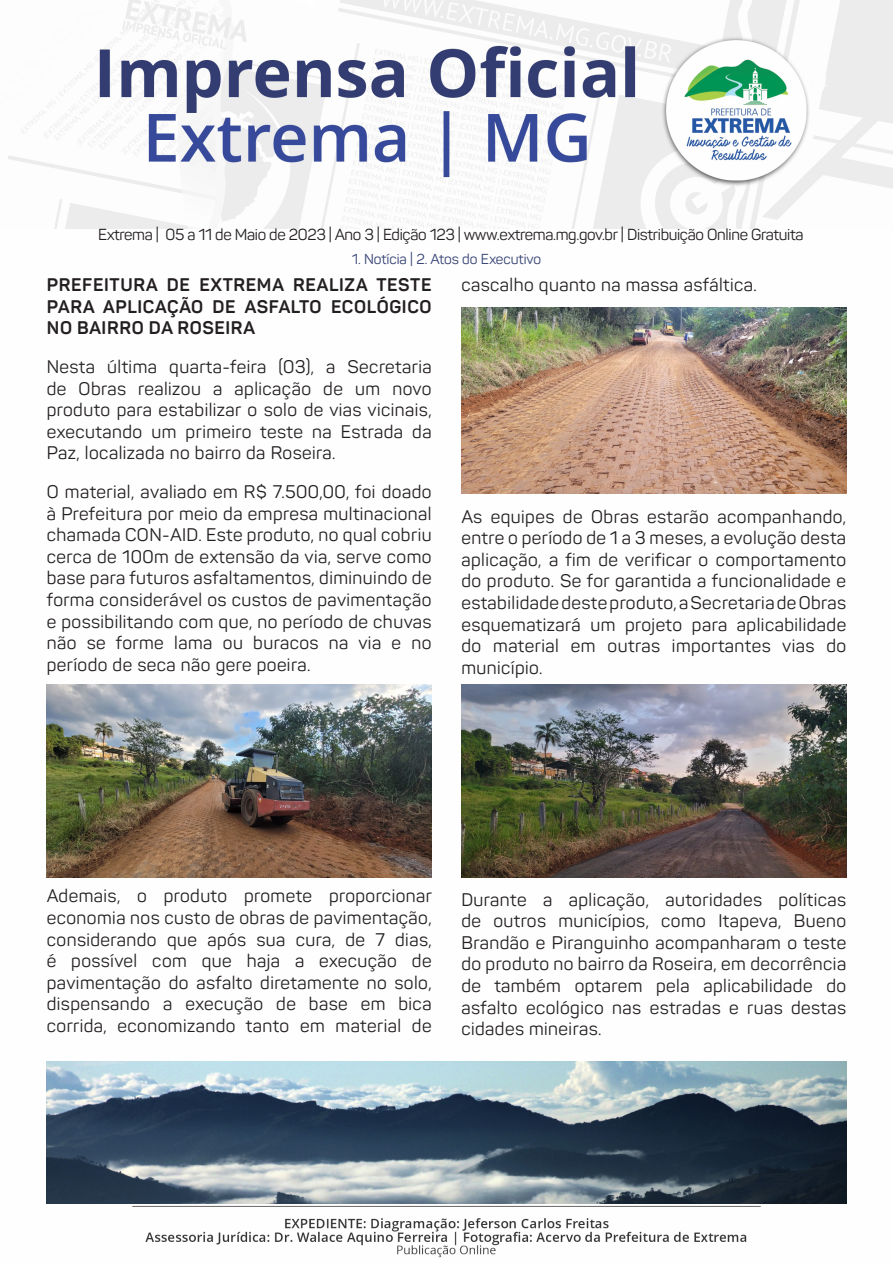
<style>
.page{position:relative;width:893px;height:1263px;background:#fff}
.page>*{position:absolute;margin:0;border:0;box-sizing:border-box;transform-origin:0 0}
.t1{font:18px/21.6px "Panton";letter-spacing:.025em;color:#231f20;text-align:justify}
.t2{font:700 18px/21.6px "Panton";letter-spacing:.035em;color:#231f20;text-align:justify}
.t3{font:15.75px "Panton";letter-spacing:-.02em;color:#231f20}
.t4{font:14.25px "Panton";color:#344174}
</style>
<div class="page">
<img style="left:8px;top:0;width:885px;height:1258px">
<img style="left:47px;top:1061px;width:799px;height:142px">
<img style="left:47px;top:684px;width:385px;height:193px">
<img style="left:461px;top:307px;width:385px;height:186px">
<img style="left:461px;top:684px;width:385px;height:193px">
<p class="t3" style="left:98px;top:225px;width:707px">Extrema | 05 a 11 de Maio de 2023 | Ano 3 | Edição 123 | www.extrema.mg.gov.br | Distribuição Online Gratuita</p>
<p class="t4" style="left:352px;top:250px;width:191px">1. Notícia | 2. Atos do Executivo</p>
<p class="t2" style="left:47px;top:274px;width:386px">PREFEITURA DE EXTREMA REALIZA TESTE PARA APLICAÇÃO DE ASFALTO ECOLÓGICO NO BAIRRO DA ROSEIRA</p>
<p class="t1" style="left:47px;top:356px;width:386px">Nesta última quarta-feira (03), a Secretaria de Obras realizou a aplicação de um novo produto para estabilizar o solo de vias vicinais, executando um primeiro teste na Estrada da Paz, localizada no bairro da Roseira.</p>
<p class="t1" style="left:47px;top:481px;width:386px">O material, avaliado em R$ 7.500,00, foi doado à Prefeitura por meio da empresa multinacional chamada CON-AID. Este produto, no qual cobriu cerca de 100m de extensão da via, serve como base para futuros asfaltamentos, diminuindo de forma considerável os custos de pavimentação e possibilitando com que, no período de chuvas não se forme lama ou buracos na via e no período de seca não gere poeira.</p>
<p class="t1" style="left:461px;top:274px;width:297px">cascalho quanto na massa asfáltica.</p>
<p class="t1" style="left:461px;top:505px;width:386px">As equipes de Obras estarão acompanhando, entre o período de 1 a 3 meses, a evolução desta aplicação, a fim de verificar o comportamento do produto. Se for garantida a funcionalidade e estabilidade deste produto, a Secretaria de Obras esquematizará um projeto para aplicabilidade do material em outras importantes vias do município.</p>
<p class="t1" style="left:47px;top:885px;width:387px">Ademais, o produto promete proporcionar economia nos custo de obras de pavimentação, considerando que após sua cura, de 7 dias, é possível com que haja a execução de pavimentação do asfalto diretamente no solo, dispensando a execução de base em bica corrida, economizando tanto em material de</p>
<p class="t1" style="left:461px;top:888px;width:386px">Durante a aplicação, autoridades políticas de outros municípios, como Itapeva, Bueno Brandão e Piranguinho acompanharam o teste do produto no bairro da Roseira, em decorrência de também optarem pela aplicabilidade do asfalto ecológico nas estradas e ruas destas cidades mineiras.</p>
</div>
